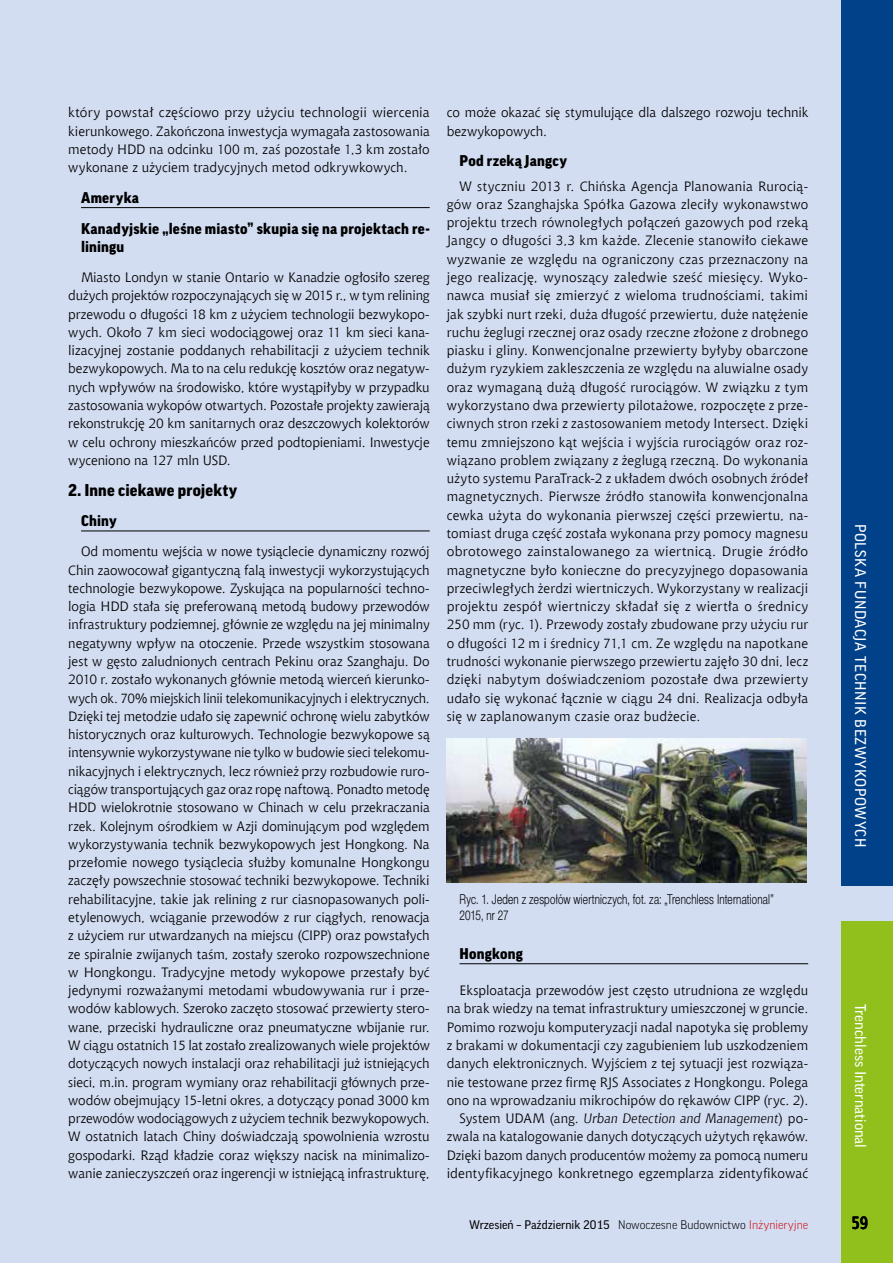
<style>
.page{position:relative;width:893px;height:1263px;background:#d3ddf2}
.page>*{position:absolute;margin:0;border:0;box-sizing:border-box;transform-origin:0 0}
.t1{font:32.7px "Myriad Pro";color:#000001}
.t2{font:700 18px "Aerton Cnd EFN";color:#000}
.t3{font:900 16.5px "Good Pro";letter-spacing:.01em;color:#000}
.t4{font:900 15px/30.8px "Good Pro";letter-spacing:.015em;color:#000}
.t5{font:15px "Good Pro";letter-spacing:.04em;color:#fff}
.t6{font:15px "Good Pro";color:#fff}
.t7{font:13.5px/18.3px "Chianti EU";letter-spacing:.005em;color:#000;text-align:justify}
.t8{font:13.5px/16.2px "Switzer Cnd EFN Light";letter-spacing:.015em;color:#000;scale:.9 1}
.t9{font:12px "Good Pro";color:#000}
.s1{font-style:italic}
.s2{font-weight:300}
.s3{font-weight:300;color:#cd1316}
</style>
<div class="page">
<div style="left:842px;top:0;width:51px;height:885px;background:#004189"></div>
<div style="left:842px;top:922px;width:51px;height:341px;background:#91c01d"></div>
<hr style="left:81px;top:207px;width:349px;height:1px;background:#000">
<hr style="left:81px;top:531px;width:349px;height:1px;background:#000">
<hr style="left:459px;top:963px;width:349px;height:1px;background:#000">
<img style="left:447px;top:738px;width:359px;height:145px">
<hr style="left:0;top:0;width:1px;height:526px;background:#fff">
<hr style="left:0;top:0;width:1px;height:478px;background:#e1e1e1">
<p class="t7" style="left:68px;top:103px;width:363px">który powstał częściowo przy użyciu technologii wiercenia kierunkowego. Zakończona inwestycja wymagała zastosowania metody HDD na odcinku 100 m, zaś pozostałe 1,3 km zostało wykonane z użyciem tradycyjnych metod odkrywkowych.</p>
<p class="t4" style="left:81px;top:182px;width:350px">Ameryka<br>Kanadyjskie „leśne miasto” skupia się na projektach re-</p>
<p class="t4" style="left:81px;top:231px;width:45px">liningu</p>
<p class="t7" style="left:68px;top:268px;width:363px;text-indent:13px">Miasto Londyn w stanie Ontario w Kanadzie ogłosiło szereg dużych projektów rozpoczynających się w 2015 r., w tym relining przewodu o długości 18 km z użyciem technologii bezwykopo&shy;wych. Około 7 km sieci wodociągowej oraz 11 km sieci kana&shy;lizacyjnej zostanie poddanych rehabilitacji z użyciem technik bezwykopowych. Ma to na celu redukcję kosztów oraz negatyw&shy;nych wpływów na środowisko, które wystąpiłyby w przypadku zastosowania wykopów otwartych. Pozostałe projekty zawierają rekonstrukcję 20 km sanitarnych oraz deszczowych kolektorów w celu ochrony mieszkańców przed podtopieniami. Inwestycje wyceniono na 127 mln USD.</p>
<p class="t3" style="left:68px;top:480px;width:170px">2. Inne ciekawe projekty</p>
<p class="t4" style="left:81px;top:506px;width:37px">Chiny</p>
<p class="t7" style="left:68px;top:542px;width:363px;text-indent:13px">Od momentu wejścia w nowe tysiąclecie dynamiczny rozwój Chin zaowocował gigantyczną falą inwestycji wykorzystujących technologie bezwykopowe. Zyskująca na popularności techno&shy;logia HDD stała się preferowaną metodą budowy przewodów infrastruktury podziemnej, głównie ze względu na jej minimalny negatywny wpływ na otoczenie. Przede wszystkim stosowana jest w gęsto zaludnionych centrach Pekinu oraz Szanghaju. Do 2010 r. zostało wykonanych głównie metodą wierceń kierunko&shy;wych ok. 70% miejskich linii telekomunikacyjnych i elektrycznych.<br>Dzięki tej metodzie udało się zapewnić ochronę wielu zabytków historycznych oraz kulturowych. Technologie bezwykopowe są intensywnie wykorzystywane nie tylko w budowie sieci telekomu&shy;nikacyjnych i elektrycznych, lecz również przy rozbudowie ruro&shy;ciągów transportujących gaz oraz ropę naftową. Ponadto metodę HDD wielokrotnie stosowano w Chinach w celu przekraczania rzek. Kolejnym ośrodkiem w Azji dominującym pod względem wykorzystywania technik bezwykopowych jest Hongkong. Na przełomie nowego tysiąclecia służby komunalne Hongkongu zaczęły powszechnie stosować techniki bezwykopowe. Techniki rehabilitacyjne, takie jak relining z rur ciasnopasowanych poli&shy;etylenowych, wciąganie przewodów z rur ciągłych, renowacja z użyciem rur utwardzanych na miejscu (CIPP) oraz powstałych ze spiralnie zwijanych taśm, zostały szeroko rozpowszechnione w Hongkongu. Tradycyjne metody wykopowe przestały być jedynymi rozważanymi metodami wbudowywania rur i prze&shy;wodów kablowych. Szeroko zaczęto stosować przewierty stero&shy;wane, przeciski hydrauliczne oraz pneumatyczne wbijanie rur.<br>W ciągu ostatnich 15 lat zostało zrealizowanych wiele projektów dotyczących nowych instalacji oraz rehabilitacji już istniejących sieci, m.in. program wymiany oraz rehabilitacji głównych prze&shy;wodów obejmujący 15-letni okres, a dotyczący ponad 3000 km przewodów wodociągowych z użyciem technik bezwykopowych.<br>W ostatnich latach Chiny doświadczają spowolnienia wzrostu gospodarki. Rząd kładzie coraz większy nacisk na minimalizo&shy;wanie zanieczyszczeń oraz ingerencji w istniejącą infrastrukturę,</p>
<h1 class="t1" style="left:48px;top:918px;width:121px">Australia</h1>
<p class="t7" style="left:447px;top:103px;width:363px">co może okazać się stymulujące dla dalszego rozwoju technik bezwykopowych.</p>
<p class="t4" style="left:459px;top:146px;width:109px">Pod rzeką Jangcy</p>
<p class="t7" style="left:447px;top:176px;width:363px;text-indent:13px">W styczniu 2013 r. Chińska Agencja Planowania Rurocią&shy;gów oraz Szanghajska Spółka Gazowa zleciły wykonawstwo projektu trzech równoległych połączeń gazowych pod rzeką Jangcy o długości 3,3 km każde. Zlecenie stanowiło ciekawe wyzwanie ze względu na ograniczony czas przeznaczony na jego realizację, wynoszący zaledwie sześć miesięcy. Wyko&shy;nawca musiał się zmierzyć z wieloma trudnościami, takimi jak szybki nurt rzeki, duża długość przewiertu, duże natężenie ruchu żeglugi rzecznej oraz osady rzeczne złożone z drobnego piasku i gliny. Konwencjonalne przewierty byłyby obarczone dużym ryzykiem zakleszczenia ze względu na aluwialne osady oraz wymaganą dużą długość rurociągów. W związku z tym wykorzystano dwa przewierty pilotażowe, rozpoczęte z prze&shy;ciwnych stron rzeki z zastosowaniem metody Intersect. Dzięki temu zmniejszono kąt wejścia i wyjścia rurociągów oraz roz&shy;wiązano problem związany z żeglugą rzeczną. Do wykonania użyto systemu ParaTrack-2 z układem dwóch osobnych źródeł magnetycznych. Pierwsze źródło stanowiła konwencjonalna cewka użyta do wykonania pierwszej części przewiertu, na&shy;tomiast druga część została wykonana przy pomocy magnesu obrotowego zainstalowanego za wiertnicą. Drugie źródło magnetyczne było konieczne do precyzyjnego dopasowania przeciwległych żerdzi wiertniczych. Wykorzystany w realizacji projektu zespół wiertniczy składał się z wiertła o średnicy 250 mm (ryc. 1). Przewody zostały zbudowane przy użyciu rur o długości 12 m i średnicy 71,1 cm. Ze względu na napotkane trudności wykonanie pierwszego przewiertu zajęło 30 dni, lecz dzięki nabytym doświadczeniom pozostałe dwa przewierty udało się wykonać łącznie w ciągu 24 dni. Realizacja odbyła się w zaplanowanym czasie oraz budżecie.</p>
<p class="t8" style="left:459px;top:891px;width:350px">Ryc. 1. Jeden z zespołów wiertniczych, fot. za: „Trenchless International”<br>2015, nr 27</p>
<p class="t4" style="left:459px;top:938px;width:65px">Hongkong</p>
<p class="t7" style="left:447px;top:981px;width:363px;text-align:right">Eksploatacja przewodów jest często utrudniona ze względu na brak wiedzy na temat infrastruktury umieszczonej w gruncie.<br>Pomimo rozwoju komputeryzacji nadal napotyka się problemy z brakami w dokumentacji czy zagubieniem lub uszkodzeniem danych elektronicznych. Wyjściem z tej sytuacji jest rozwiąza&shy;nie testowane przez firmę RJS Associates z Hongkongu. Polega ono na wprowadzaniu mikrochipów do rękawów CIPP (ryc. 2).<br>System UDAM (ang. <span class="s1">Urban Detection and Management</span>) po&shy;zwala na katalogowanie danych dotyczących użytych rękawów.<br>Dzięki bazom danych producentów możemy za pomocą numeru identyfikacyjnego konkretnego egzemplarza zidentyfikować</p>
<p class="t5" style="left:869px;top:524px;width:325px;rotate:90deg">POLSKA FUNDACJA TECHNIK BEZWYKOPOWYCH</p>
<p class="t6" style="left:869px;top:1004px;width:146px;rotate:90deg">Trenchless International</p>
<p class="t9" style="left:469px;top:1218px;width:341px">Wrzesień – Październik 2015 <span class="s2">Nowoczesne Budownictwo</span> <span class="s3">Inżynieryjne</span></p>
<h2 class="t2" style="left:851px;top:1212px;width:18px">59</h2>
</div>
